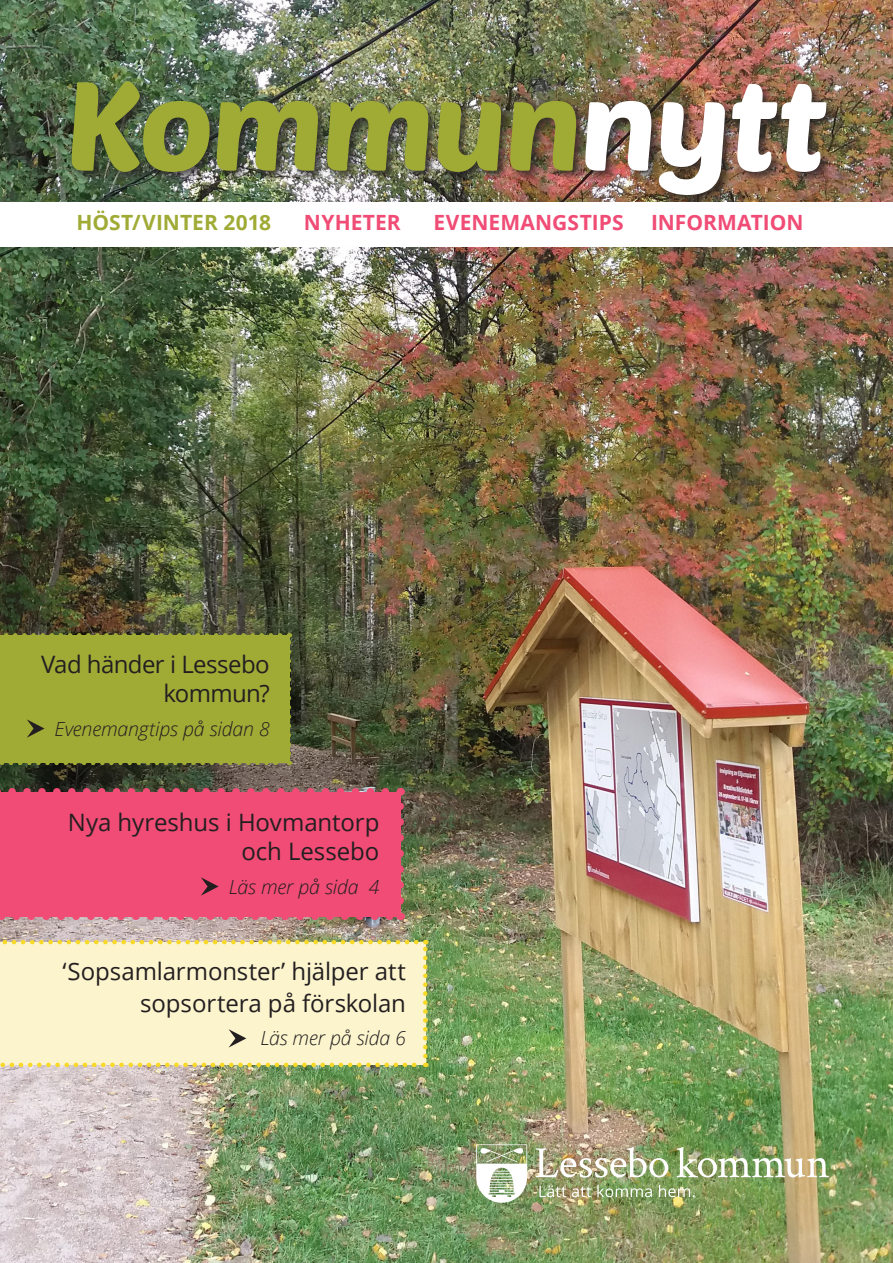
<style>
.page{position:relative;width:893px;height:1263px;background:#fff}
.page>*{position:absolute;margin:0;border:0;box-sizing:border-box;transform-origin:0 0}
.t1{font:124.5px "Poetsen One";letter-spacing:-.015em;color:#a0ab36}
.t2{font:24px/28.8px "Open Sans";letter-spacing:-.005em;color:#231f20;text-align:right}
.t3{font:24px/28.8px "Open Sans";letter-spacing:-.025em;color:#231f20;text-align:right}
.t4{font:700 21px "Open Sans";letter-spacing:.005em;color:#f04c75}
.t5{font:700 21px "Open Sans";letter-spacing:.005em;color:#a0ab36}
.t6{font:italic 300 19.5px "Open Sans";letter-spacing:-.01em;color:#231f20}
.s1{color:#fff}
</style>
<div class="page">
<img style="left:0;top:0;width:893px;height:1263px">
<img style="left:536px;top:1147px;width:132px;height:30px">
<img style="left:677px;top:1147px;width:152px;height:30px">
<svg style="left:539px;top:1185px;width:27px;height:12px"></svg>
<svg style="left:572px;top:1186px;width:19px;height:11px"></svg>
<svg style="left:597px;top:1185px;width:55px;height:12px"></svg>
<svg style="left:659px;top:1185px;width:36px;height:12px"></svg>
<svg style="left:476px;top:1144px;width:51px;height:59px"></svg>
<div style="left:0;top:792px;width:400px;height:124px;background:#f04c75"></div>
<svg style="left:201px;top:877px;width:18px;height:19px"></svg>
<svg style="left:0;top:916px;width:393px;height:4px;background:#d07284"></svg>
<svg style="left:396px;top:788px;width:8px;height:113px"></svg>
<svg style="left:0;top:788px;width:385px;height:4px;background:#904e56"></svg>
<div style="left:0;top:635px;width:289px;height:128px;background:#a0ab36"></div>
<svg style="left:27px;top:719px;width:18px;height:19px"></svg>
<svg style="left:0;top:761px;width:290px;height:4px"></svg>
<svg style="left:287px;top:633px;width:4px;height:121px"></svg>
<svg style="left:0;top:633px;width:280px;height:2px"></svg>
<div style="left:0;top:942px;width:425px;height:123px;background:#fcf4cd"></div>
<svg style="left:229px;top:1029px;width:17px;height:18px"></svg>
<svg style="left:0;top:1062px;width:426px;height:5px"></svg>
<svg style="left:423px;top:940px;width:5px;height:116px"></svg>
<svg style="left:0;top:940px;width:416px;height:4px"></svg>
<div style="left:68px;top:78px;width:771px;height:130px;background:#231f20;opacity:.8"></div>
<div style="left:0;top:202px;width:893px;height:45px;background:#fff"></div>
<h1 class="t1" style="left:65px;top:46px;width:764px">Kommun<span class="s1">nytt</span></h1>
<p class="t5" style="left:76px;top:207px;width:196px">HÖST/VINTER 2018</p>
<p class="t4" style="left:304px;top:207px;width:98px">NYHETER</p>
<p class="t4" style="left:433px;top:207px;width:192px">EVENEMANGSTIPS</p>
<p class="t4" style="left:651px;top:207px;width:154px">INFORMATION</p>
<p class="t3" style="left:41px;top:649px;width:230px">Vad händer i Lessebo kommun?</p>
<p class="t6" style="left:55px;top:716px;width:217px">Evenemangtips på sidan 8</p>
<p class="t2" style="left:68px;top:807px;width:313px">Nya hyreshus i Hovmantorp och Lessebo</p>
<p class="t6" style="left:229px;top:874px;width:152px">Läs mer på sida 4</p>
<p class="t2" style="left:63px;top:954px;width:345px;line-height:32.4px">‘Sopsamlarmonster’ hjälper att sopsortera på förskolan</p>
<p class="t6" style="left:260px;top:1024px;width:147px">Läs mer på sida 6</p>
</div>
